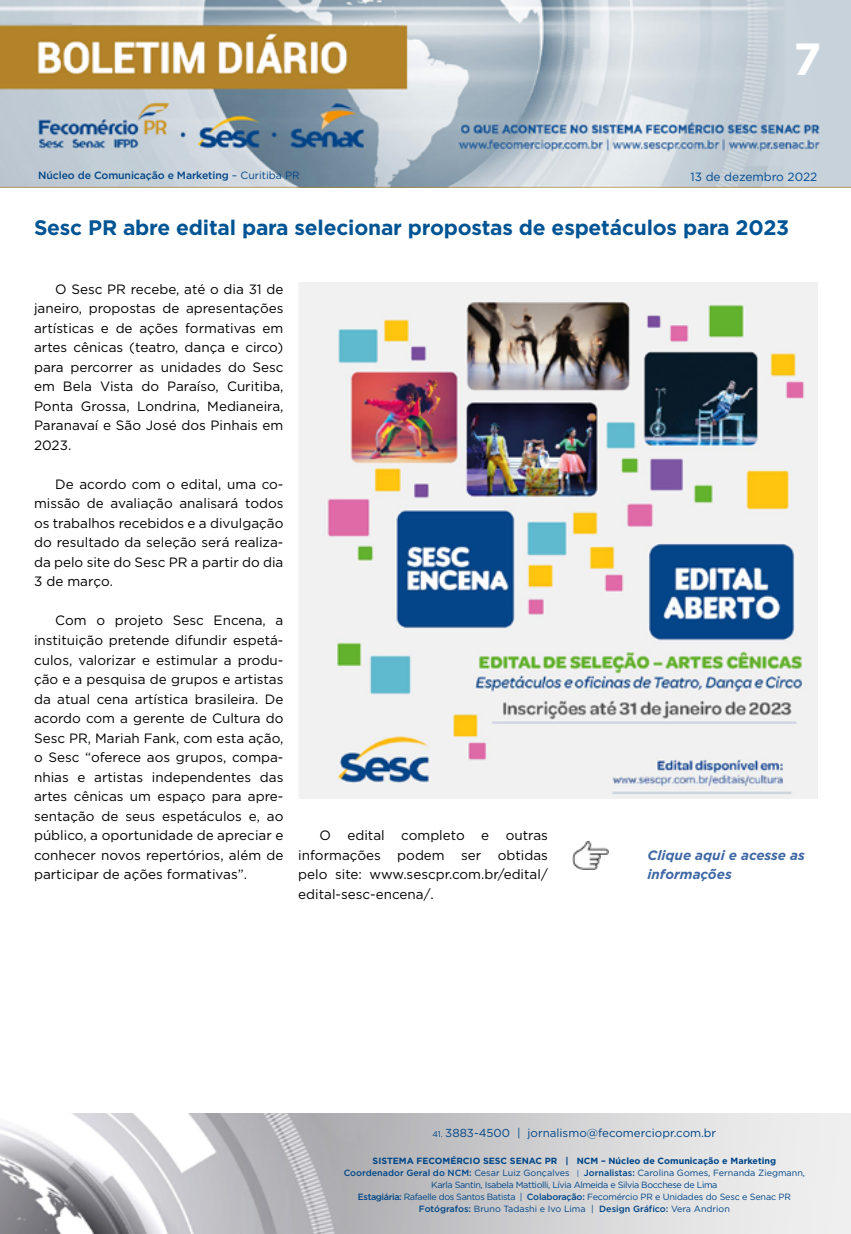
<style>
.page{position:relative;width:851px;height:1234px;background:#fff}
.page>*{position:absolute;margin:0;border:0;box-sizing:border-box;transform-origin:0 0}
.t1{font:700 45px "Gotham";color:#fff}
.GRAVATA_italic{font:700 21px "Gotham";letter-spacing:-.01em;color:#005493}
.TEXTO{font:13.5px/19.5px "Gotham";color:#000;text-align:justify}
.LINK{font:italic 700 13.5px/19.5px "Gotham";color:#3f68a5}
.t2{font:11.85px "Gotham";color:#004a93}
.t3{font:11.55px "Gotham";color:#004587}
.t4{font:500 10.5px "Gotham";letter-spacing:-.01em;color:#004587}
.t5{font:9px/12px "Gotham";letter-spacing:-.02em;color:#004587;text-align:center}
.s1{font-weight:400}
.s2{font-size:8.25px}
.s3{font-weight:700}
.s4{font-weight:500}
.s5{font-size:7.65px}
</style>
<div class="page">
<img style="left:0;top:0;width:850px;height:188px">
<img style="left:0;top:1113px;width:850px;height:120px">
<img style="left:299px;top:282px;width:518px;height:516px">
<img style="left:573px;top:841px;width:35px;height:28px">
<p class="t4" style="left:38px;top:168px;width:263px">Núcleo de Comunicação e Marketing <span class="s1">– Curitiba PR</span></p>
<h1 class="t1" style="left:793px;top:29px;width:29px">7</h1>
<p class="t2" style="left:690px;top:170px;width:128px">13 de dezembro 2022</p>
<p class="GRAVATA_italic" style="left:34px;top:214px;width:756px">Sesc PR abre edital para selecionar propostas de espetáculos para 2023</p>
<p class="TEXTO" style="left:34px;top:279px;width:251px;text-indent:21px">O Sesc PR recebe, até o dia 31 de janeiro, propostas de apresentações artísticas e de ações formativas em artes cênicas (teatro, dança e circo) para percorrer as unidades do Sesc em Bela Vista do Paraíso, Curitiba, Ponta Grossa, Londrina, Medianeira, Paranavaí e São José dos Pinhais em 2023.</p>
<p class="TEXTO" style="left:34px;top:474px;width:251px;text-indent:21px">De acordo com o edital, uma co&shy;missão de avaliação analisará todos os trabalhos recebidos e a divulgação do resultado da seleção será realiza&shy;da pelo site do Sesc PR a partir do dia 3 de março.</p>
<p class="TEXTO" style="left:34px;top:610px;width:251px;text-indent:21px">Com o projeto Sesc Encena, a instituição pretende difundir espetá&shy;culos, valorizar e estimular a produ&shy;ção e a pesquisa de grupos e artistas da atual cena artística brasileira. De acordo com a gerente de Cultura do Sesc PR, Mariah Fank, com esta ação, o Sesc “oferece aos grupos, compa&shy;nhias e artistas independentes das artes cênicas um espaço para apre&shy;sentação de seus espetáculos e, ao público, a oportunidade de apreciar e conhecer novos repertórios, além de participar de ações formativas”.</p>
<p class="TEXTO" style="left:298px;top:825px;width:251px;text-indent:21px">O edital completo e outras informações podem ser obtidas pelo site: www.sescpr.com.br/edital/ edital-sesc-encena/.</p>
<p class="LINK" style="left:647px;top:844px;width:159px">Clique aqui e acesse as informações</p>
<p class="t3" style="left:432px;top:1126px;width:285px"><span class="s2">41.</span> 3883-4500 | jornalismo@fecomerciopr.com.br</p>
<p class="t5" style="left:343px;top:1154px;width:463px"><span class="s3">SISTEMA FECOMÉRCIO SESC SENAC PR | NCM – Núcleo de Comunicação e Marketing </span><span class="s4">Coordenador Geral do NCM:</span> Cesar Luiz Gonçalves <span class="s5">|</span> <span class="s4">Jornalistas:</span> Carolina Gomes, Fernanda Ziegmann, Karla Santin, Isabela Mattiolli, Lívia Almeida e Silvia Bocchese de Lima<br><span class="s4">Estagiária:</span> Rafaelle dos Santos Batista | <span class="s4">Colaboração:</span> Fecomércio PR e Unidades do Sesc e Senac PR <span class="s4">Fotógrafos:</span> Bruno Tadashi e Ivo Lima | <span class="s4">Design Gráfico:</span> Vera Andrion</p>
</div>
